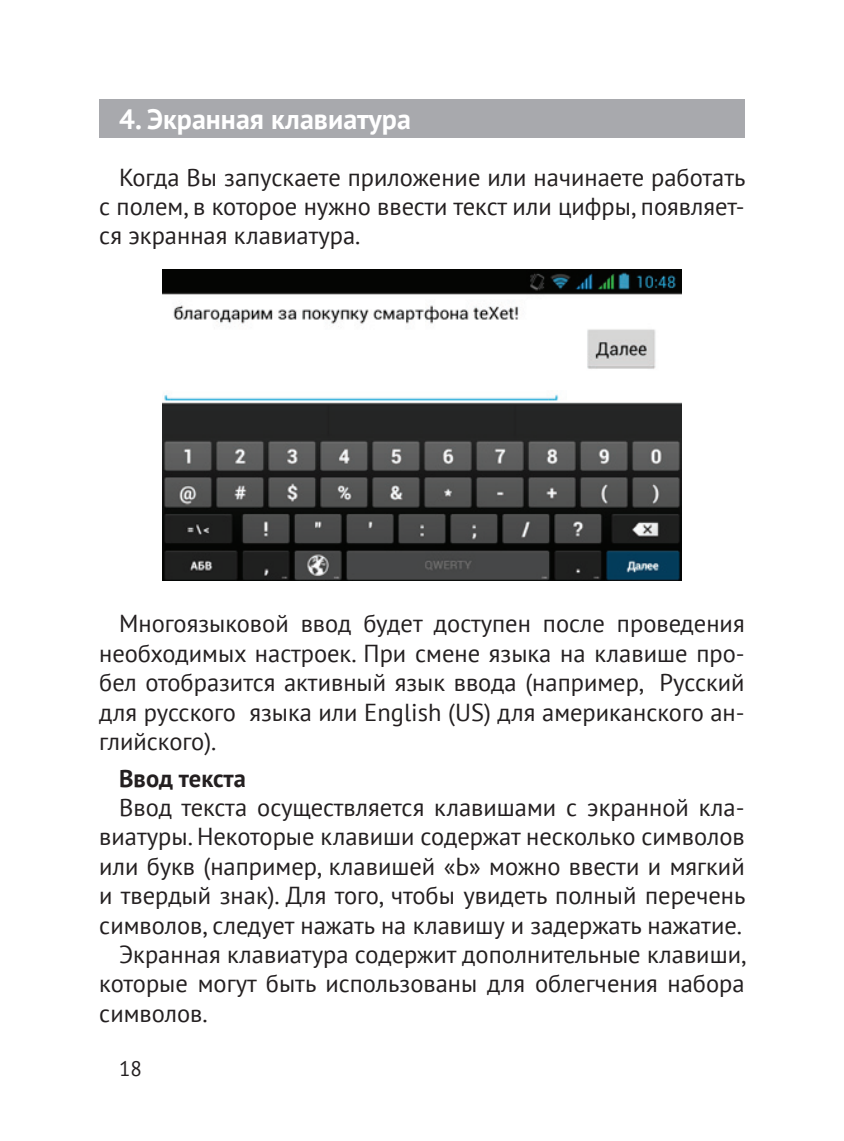
<style>
.page{position:relative;width:844px;height:1141px;background:#fff}
.page>*{position:absolute;margin:0;border:0;box-sizing:border-box;transform-origin:0 0}
.t1{font:700 28px "PT Sans";color:#fff}
.t2{font:24.5px/29.4px "PT Sans";color:#231f20;text-align:justify}
.t3{font:700 24.5px "PT Sans";color:#231f20}
.t4{font:21px "PT Sans";color:#231f20}
</style>
<div class="page">
<div style="left:99px;top:99px;width:645px;height:39px;background:#a8a9ad"></div>
<img style="left:163px;top:270px;width:518px;height:311px">
<p class="t1" style="left:119px;top:101px;width:293px">4. Экранная клавиатура</p>
<p class="t2" style="left:99px;top:162px;width:647px;text-indent:20px">Когда Вы запускаете приложение или начинаете работать с полем, в которое нужно ввести текст или цифры, появляет&shy;ся экранная клавиатура.</p>
<p class="t2" style="left:99px;top:609px;width:646px;text-indent:20px">Многоязыковой ввод будет доступен после проведения необходимых настроек. При смене языка на клавише про&shy;бел отобразится активный язык ввода (например, Русский для русского языка или English (US) для американского ан&shy;глийского).</p>
<p class="t3" style="left:119px;top:762px;width:128px">Ввод текста</p>
<p class="t2" style="left:119px;top:792px;width:626px">Ввод текста осуществляется клавишами с экранной кла-</p>
<p class="t2" style="left:99px;top:821px;width:646px">виатуры. Некоторые клавиши содержат несколько символов</p>
<p class="t2" style="left:99px;top:851px;width:646px">или букв (например, клавишей «Ь» можно ввести и мягкий</p>
<p class="t2" style="left:99px;top:880px;width:647px">и твердый знак). Для того, чтобы увидеть полный перечень</p>
<p class="t2" style="left:99px;top:910px;width:644px">символов, следует нажать на клавишу и задержать нажатие.</p>
<p class="t2" style="left:119px;top:939px;width:628px">Экранная клавиатура содержит дополнительные клавиши,</p>
<p class="t2" style="left:99px;top:968px;width:646px">которые могут быть использованы для облегчения набора</p>
<p class="t2" style="left:99px;top:998px;width:110px">символов.</p>
<p class="t4" style="left:119px;top:1055px;width:24px">18</p>
</div>
